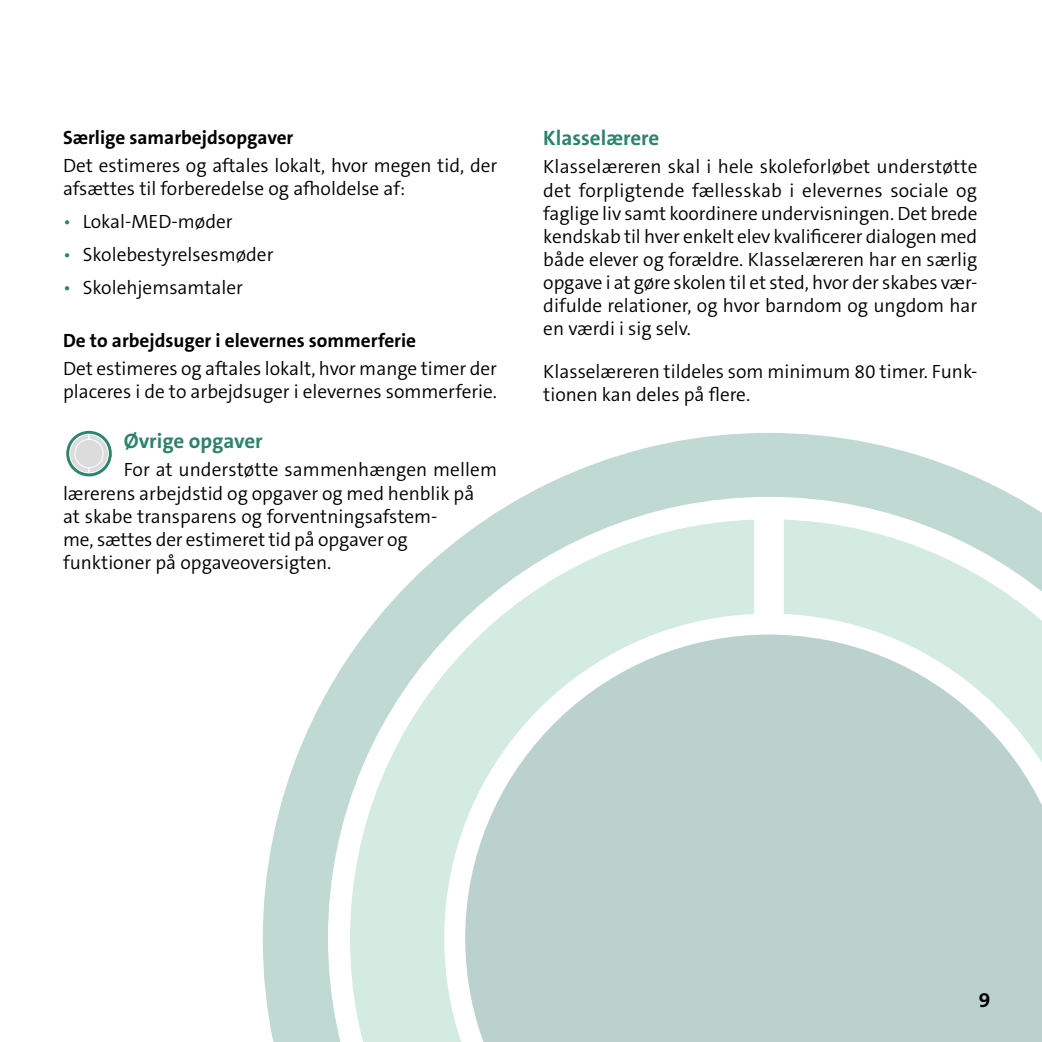
<style>
.page{position:relative;width:1042px;height:1042px;background:#fff}
.page>*{position:absolute;margin:0;border:0;box-sizing:border-box;transform-origin:0 0}
.Mellemrubrikker_H3{font:700 21px "The Sans C5";color:#2c846c}
.t1{font:700 21px "The Sans C5";color:#000}
.Brød_A{font:300 19.25px/23.1px "The Sans C5";color:#000}
.Små_mellemrubrikker{font:700 19.25px "The Sans C5";color:#000}
.s1{color:#2c846c}
</style>
<div class="page">
<svg style="left:263px;top:433px;width:779px;height:609px"></svg>
<svg style="left:350px;top:520px;width:404px;height:522px;fill:#d3ebe1"></svg>
<svg style="left:784px;top:520px;width:258px;height:114px;fill:#d3ebe1"></svg>
<svg style="left:465px;top:634px;width:577px;height:408px;background:#c0d5d2"></svg>
<svg style="left:66px;top:431px;width:46px;height:45px"></svg>
<h4 class="Små_mellemrubrikker" style="left:63px;top:125px;width:232px">Særlige samarbejdsopgaver</h4>
<p class="Brød_A" style="left:63px;top:154px;width:436px">Det estimeres og aftales lokalt, hvor megen tid, der afsættes til forberedelse og afholdelse af:</p>
<p class="Brød_A" style="left:63px;top:210px;width:171px"><span class="s1">•</span> Lokal-MED-møder</p>
<p class="Brød_A" style="left:63px;top:243px;width:212px"><span class="s1">•</span> Skolebestyrelsesmøder</p>
<p class="Brød_A" style="left:63px;top:276px;width:181px"><span class="s1">•</span> Skolehjemsamtaler</p>
<h4 class="Små_mellemrubrikker" style="left:63px;top:328px;width:355px">De to arbejdsuger i elevernes sommerferie</h4>
<p class="Brød_A" style="left:63px;top:357px;width:436px">Det estimeres og aftales lokalt, hvor mange timer der placeres i de to arbejdsuger i elevernes sommerferie.</p>
<h3 class="Mellemrubrikker_H3" style="left:124px;top:428px;width:140px">Øvrige opgaver</h3>
<p class="Brød_A" style="left:63px;top:458px;width:435px;text-indent:61px">For at understøtte sammenhængen mellem lærerens arbejdstid og opgaver og med henblik på<br>at skabe transparens og forventningsafstem-<br>me, sættes der estimeret tid på opgaver og funktioner på opgaveoversigten.</p>
<h3 class="Mellemrubrikker_H3" style="left:543px;top:125px;width:117px">Klasselærere</h3>
<p class="Brød_A" style="left:543px;top:156px;width:436px;text-align:justify">Klasselæreren skal i hele skoleforløbet understøtte det forpligtende fællesskab i elevernes sociale og faglige liv samt koordinere undervisningen. Det brede kendskab til hver enkelt elev kvalificerer dialogen med både elever og forældre. Klasselæreren har en særlig opgave i at gøre skolen til et sted, hvor der skabes vær&shy;difulde relationer, og hvor barndom og ungdom har en værdi i sig selv.</p>
<p class="Brød_A" style="left:543px;top:360px;width:436px">Klasselæreren tildeles som minimum 80 timer. Funk&shy;tionen kan deles på flere.</p>
<p class="t1" style="left:979px;top:986px;width:13px">9</p>
</div>
